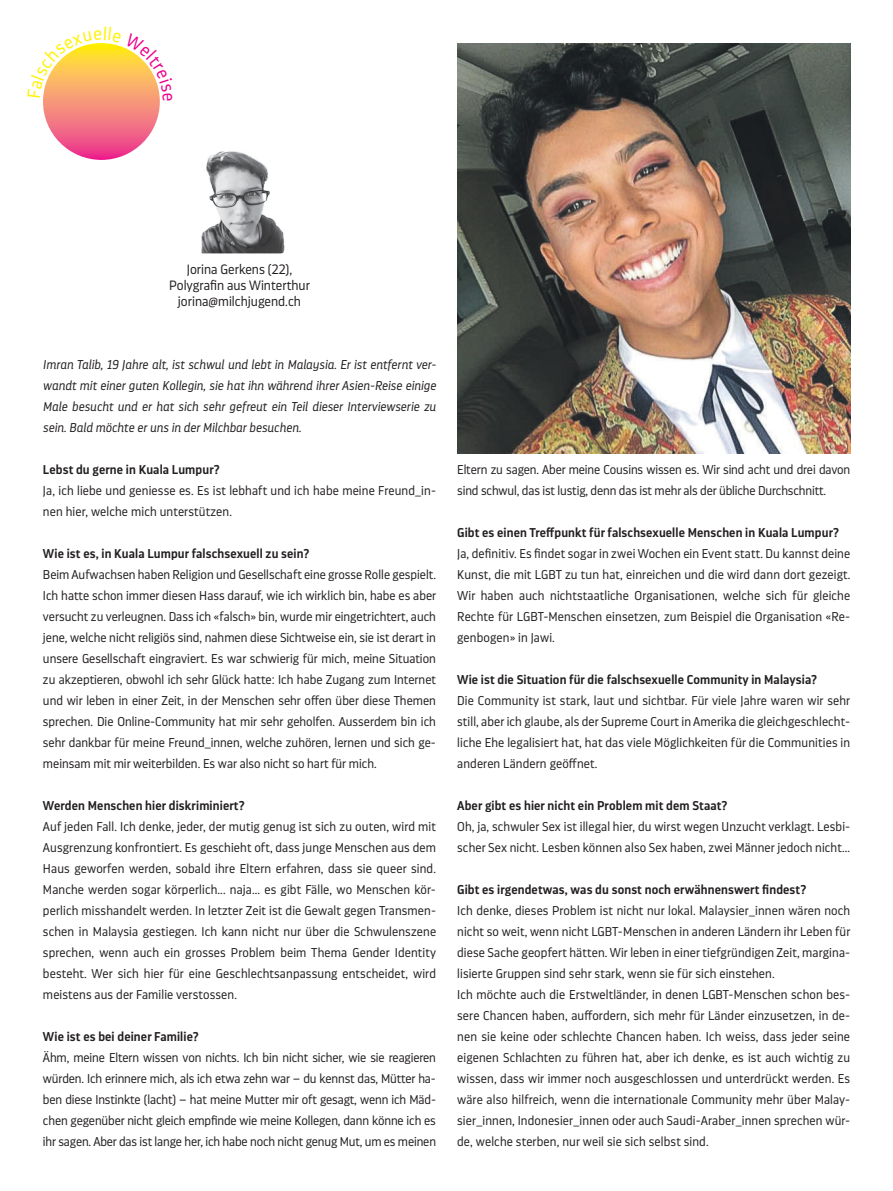
<style>
.page{position:relative;width:893px;height:1191px;background:#fff}
.page>*{position:absolute;margin:0;border:0;box-sizing:border-box;transform-origin:0 0}
.t1{font:300 13.5px/16.2px "Darwin Pro";color:#231f20;text-align:center}
.t2{font:300 12.75px/21px "Darwin Pro";letter-spacing:.01em;color:#231f20;text-align:justify}
.t3{font:600 12.75px "Darwin Pro";letter-spacing:.01em;color:#231f20}
.t4{font:italic 300 12.75px/21px "Darwin Pro";letter-spacing:.01em;color:#231f20;text-align:justify}
.t5{font:300 12.75px/21px "Darwin Pro";letter-spacing:-.01em;color:#231f20}
</style>
<div class="page">
<img style="left:457px;top:43px;width:393px;height:410px">
<svg style="left:43px;top:43px;width:117px;height:117px;background:#f26e84"></svg>
<img style="left:201px;top:151px;width:84px;height:102px">
<svg style="left:43px;top:43px;width:117px;height:58px"></svg>
<p class="t1" style="left:169px;top:262px;width:142px">Jorina Gerkens (22),<br>Polygrafin aus Winterthur jorina@milchjugend.ch</p>
<p class="t4" style="left:43px;top:355px;width:394px">Imran Talib, 19 Jahre alt, ist schwul und lebt in Malaysia. Er ist entfernt ver&shy;wandt mit einer guten Kollegin, sie hat ihn während ihrer Asien-Reise einige Male besucht und er hat sich sehr gefreut ein Teil dieser Interviewserie zu sein. Bald möchte er uns in der Milchbar besuchen.</p>
<p class="t3" style="left:43px;top:464px;width:178px">Lebst du gerne in Kuala Lumpur?</p>
<p class="t2" style="left:43px;top:481px;width:394px">Ja, ich liebe und geniesse es. Es ist lebhaft und ich habe meine Freund_in&shy;nen hier, welche mich unterstützen.</p>
<p class="t3" style="left:43px;top:548px;width:268px">Wie ist es, in Kuala Lumpur falschsexuell zu sein?</p>
<p class="t2" style="left:43px;top:565px;width:395px">Beim Aufwachsen haben Religion und Gesellschaft eine grosse Rolle gespielt.<br>Ich hatte schon immer diesen Hass darauf, wie ich wirklich bin, habe es aber versucht zu verleugnen. Dass ich «falsch» bin, wurde mir eingetrichtert, auch jene, welche nicht religiös sind, nahmen diese Sichtweise ein, sie ist derart in unsere Gesellschaft eingraviert. Es war schwierig für mich, meine Situation zu akzeptieren, obwohl ich sehr Glück hatte: Ich habe Zugang zum Internet und wir leben in einer Zeit, in der Menschen sehr offen über diese Themen sprechen. Die Online-Community hat mir sehr geholfen. Ausserdem bin ich sehr dankbar für meine Freund_innen, welche zuhören, lernen und sich ge&shy;meinsam mit mir weiterbilden. Es war also nicht so hart für mich.</p>
<p class="t3" style="left:43px;top:800px;width:203px">Werden Menschen hier diskriminiert?</p>
<p class="t2" style="left:43px;top:816px;width:395px">Auf jeden Fall. Ich denke, jeder, der mutig genug ist sich zu outen, wird mit Ausgrenzung konfrontiert. Es geschieht oft, dass junge Menschen aus dem Haus geworfen werden, sobald ihre Eltern erfahren, dass sie queer sind.<br>Manche werden sogar körperlich... naja... es gibt Fälle, wo Menschen kör&shy;perlich misshandelt werden. In letzter Zeit ist die Gewalt gegen Transmen&shy;schen in Malaysia gestiegen. Ich kann nicht nur über die Schwulenszene sprechen, wenn auch ein grosses Problem beim Thema Gender Identity besteht. Wer sich hier für eine Geschlechtsanpassung entscheidet, wird meistens aus der Familie verstossen.</p>
<p class="t3" style="left:43px;top:1031px;width:157px">Wie ist es bei deiner Familie?</p>
<p class="t2" style="left:43px;top:1047px;width:395px">Ähm, meine Eltern wissen von nichts. Ich bin nicht sicher, wie sie reagieren würden. Ich erinnere mich, als ich etwa zehn war – du kennst das, Mütter ha&shy;ben diese Instinkte (lacht) – hat meine Mutter mir oft gesagt, wenn ich Mäd&shy;chen gegenüber nicht gleich empfinde wie meine Kollegen, dann könne ich es ihr sagen. Aber das ist lange her, ich habe noch nicht genug Mut, um es meinen</p>
<p class="t5" style="left:457px;top:460px;width:395px">Eltern zu sagen. Aber meine Cousins wissen es. Wir sind acht und drei davon sind schwul, das ist lustig, denn das ist mehr als der übliche Durchschnitt.</p>
<p class="t3" style="left:457px;top:527px;width:383px">Gibt es einen Treffpunkt für falschsexuelle Menschen in Kuala Lumpur?</p>
<p class="t2" style="left:457px;top:544px;width:395px">Ja, definitiv. Es findet sogar in zwei Wochen ein Event statt. Du kannst deine Kunst, die mit LGBT zu tun hat, einreichen und die wird dann dort gezeigt.<br>Wir haben auch nichtstaatliche Organisationen, welche sich für gleiche Rechte für LGBT-Menschen einsetzen, zum Beispiel die Organisation «Re&shy;genbogen» in Jawi.</p>
<p class="t3" style="left:457px;top:674px;width:361px">Wie ist die Situation für die falschsexuelle Community in Malaysia?</p>
<p class="t2" style="left:457px;top:690px;width:395px">Die Community ist stark, laut und sichtbar. Für viele Jahre waren wir sehr still, aber ich glaube, als der Supreme Court in Amerika die gleichgeschlecht&shy;liche Ehe legalisiert hat, hat das viele Möglichkeiten für die Communities in anderen Ländern geöffnet.</p>
<p class="t3" style="left:457px;top:800px;width:272px">Aber gibt es hier nicht ein Problem mit dem Staat?</p>
<p class="t2" style="left:457px;top:816px;width:394px">Oh, ja, schwuler Sex ist illegal hier, du wirst wegen Unzucht verklagt. Lesbi&shy;scher Sex nicht. Lesben können also Sex haben, zwei Männer jedoch nicht...</p>
<p class="t3" style="left:457px;top:884px;width:351px">Gibt es irgendetwas, was du sonst noch erwähnenswert findest?</p>
<p class="t2" style="left:457px;top:900px;width:395px;text-align:left">Ich denke, dieses Problem ist nicht nur lokal. Malaysier_innen wären noch nicht so weit, wenn nicht LGBT-Menschen in anderen Ländern ihr Leben für diese Sache geopfert hätten. Wir leben in einer tiefgründigen Zeit, margina&shy;lisierte Gruppen sind sehr stark, wenn sie für sich einstehen.<br>Ich möchte auch die Erstweltländer, in denen LGBT-Menschen schon bes&shy;sere Chancen haben, auffordern, sich mehr für Länder einzusetzen, in de&shy;nen sie keine oder schlechte Chancen haben. Ich weiss, dass jeder seine eigenen Schlachten zu führen hat, aber ich denke, es ist auch wichtig zu wissen, dass wir immer noch ausgeschlossen und unterdrückt werden. Es wäre also hilfreich, wenn die internationale Community mehr über Malay&shy;sier_innen, Indonesier_innen oder auch Saudi-Araber_innen sprechen wür&shy;de, welche sterben, nur weil sie sich selbst sind.</p>
</div>
